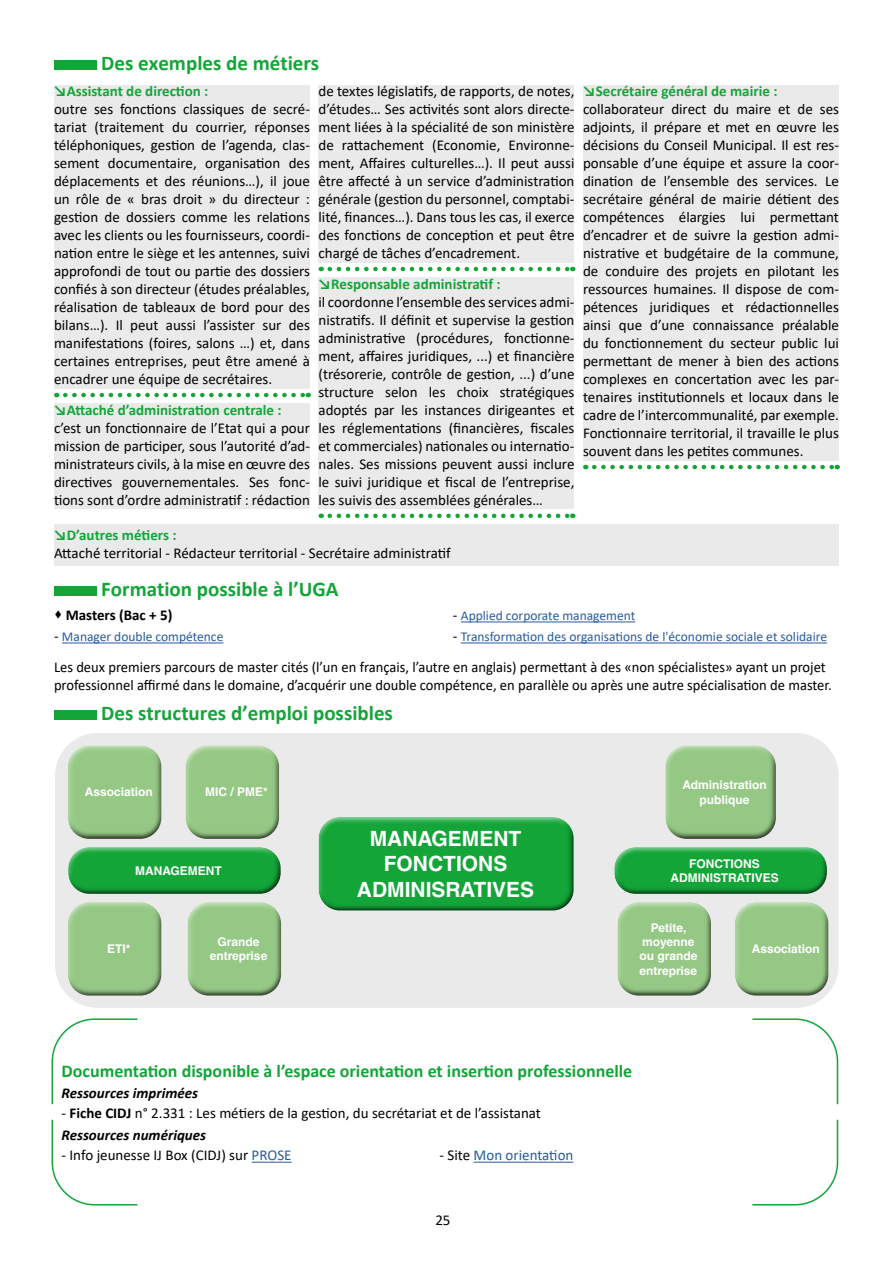
<style>
.page{position:relative;width:893px;height:1263px;background:#fff}
.page>*{position:absolute;margin:0;border:0;box-sizing:border-box;transform-origin:0 0}
.t1{font:700 21px "Calibri";color:#13a538}
.t2{font:700 21px/25.2px "Helvetica LT Std";color:#fff;text-align:center}
.t3{font:700 18px "Calibri";color:#13a538}
.t4{font:15px/18px "Calibri";color:#000;text-align:justify}
.t5{font:700 15px "Calibri";color:#13a538}
.t6{font:italic 700 15px "Calibri";color:#000}
.t7{font:15px "Calibri";color:#275b9b}
.t8{font:700 15px "Calibri";color:#000}
.t9{font:13.5px "Calibri";color:#275b9b}
.t10{font:700 12px/14.4px "Helvetica LT Std";color:#fff;text-align:center}
.s1{font-size:15px;color:#000}
.s2{font-weight:700}
.s3{font-weight:700;font-style:italic}
.s4{color:#275b9b}
.s5{color:#000}
</style>
<div class="page">
<div style="left:54px;top:60px;width:43px;height:10px;background:#13a538"></div>
<div style="left:54px;top:85px;width:256px;height:19px;background:#ebeaeb"></div>
<div style="left:54px;top:103px;width:256px;height:285px;background:#ebeaeb"></div>
<svg style="left:65px;top:393px;width:244px;height:4px"></svg>
<div style="left:54px;top:404px;width:256px;height:19px;background:#ebeaeb"></div>
<div style="left:54px;top:422px;width:256px;height:87px;background:#ebeaeb"></div>
<div style="left:318px;top:85px;width:256px;height:177px;background:#ebeaeb"></div>
<svg style="left:330px;top:267px;width:243px;height:4px"></svg>
<div style="left:318px;top:278px;width:256px;height:19px;background:#ebeaeb"></div>
<div style="left:318px;top:296px;width:256px;height:213px;background:#ebeaeb"></div>
<svg style="left:330px;top:514px;width:243px;height:4px"></svg>
<div style="left:583px;top:85px;width:256px;height:19px;background:#ebeaeb"></div>
<div style="left:583px;top:103px;width:256px;height:357px;background:#ebeaeb"></div>
<svg style="left:594px;top:465px;width:244px;height:4px"></svg>
<div style="left:54px;top:525px;width:785px;height:23px;background:#ebeaeb"></div>
<div style="left:54px;top:543px;width:785px;height:23px;background:#ebeaeb"></div>
<div style="left:54px;top:587px;width:43px;height:9px;background:#13a538"></div>
<hr style="left:62px;top:642px;width:161px;height:1px;background:#275b9b">
<hr style="left:461px;top:621px;width:174px;height:1px;background:#275b9b">
<hr style="left:461px;top:642px;width:366px;height:1px;background:#275b9b">
<div style="left:54px;top:710px;width:43px;height:10px;background:#13a538"></div>
<svg style="left:51px;top:1018px;width:788px;height:188px"></svg>
<div style="left:55px;top:733px;width:784px;height:275px;background:#ebeaeb;border-radius:43px"></div>
<div style="left:665px;top:743px;width:112px;height:86px;background:#fff;opacity:.75"></div>
<div style="left:665px;top:749px;width:114px;height:90px;background:#000;opacity:.75"></div>
<div style="left:67px;top:743px;width:95px;height:86px;background:#fff;opacity:.75"></div>
<div style="left:67px;top:749px;width:99px;height:90px;background:#000;opacity:.75"></div>
<div style="left:177px;top:737px;width:103px;height:92px;background:#fff;opacity:.75"></div>
<div style="left:182px;top:749px;width:106px;height:98px;background:#000;opacity:.75"></div>
<div style="left:187px;top:899px;width:95px;height:87px;background:#fff;opacity:.75"></div>
<div style="left:187px;top:906px;width:96px;height:91px;background:#000;opacity:.75"></div>
<div style="left:734px;top:899px;width:95px;height:87px;background:#fff;opacity:.75"></div>
<div style="left:734px;top:906px;width:99px;height:91px;background:#000;opacity:.75"></div>
<div style="left:617px;top:899px;width:95px;height:87px;background:#fff;opacity:.75"></div>
<div style="left:617px;top:906px;width:96px;height:91px;background:#000;opacity:.75"></div>
<div style="left:59px;top:893px;width:103px;height:93px;background:#fff;opacity:.75"></div>
<div style="left:64px;top:906px;width:106px;height:98px;background:#000;opacity:.75"></div>
<div style="left:612px;top:845px;width:216px;height:40px;background:#fff;opacity:.75"></div>
<div style="left:612px;top:851px;width:216px;height:44px;background:#000;opacity:.75"></div>
<div style="left:67px;top:845px;width:214px;height:40px;background:#fff;opacity:.75"></div>
<div style="left:67px;top:851px;width:214px;height:44px;background:#000;opacity:.75"></div>
<div style="left:316px;top:815px;width:258px;height:86px;background:#fff;opacity:.75"></div>
<div style="left:316px;top:821px;width:258px;height:90px;background:#000;opacity:.75"></div>
<h1 class="t1" style="left:101px;top:48px;width:219px">Des exemples de métiers</h1>
<p class="t5" style="left:54px;top:81px;width:156px">↘Assistant de direction :</p>
<p class="t4" style="left:54px;top:100px;width:257px">outre ses fonctions classiques de secré&shy;tariat (traitement du courrier, réponses téléphoniques, gestion de l’agenda, clas&shy;sement documentaire, organisation des déplacements et des réunions…), il joue un rôle de « bras droit » du directeur : gestion de dossiers comme les relations avec les clients ou les fournisseurs, coordi&shy;nation entre le siège et les antennes, suivi approfondi de tout ou partie des dossiers confiés à son directeur (études préalables, réalisation de tableaux de bord pour des bilans…). Il peut aussi l’assister sur des manifestations (foires, salons …) et, dans certaines entreprises, peut être amené à encadrer une équipe de secrétaires.</p>
<p class="t5" style="left:54px;top:399px;width:229px">↘Attaché d’administration centrale :</p>
<p class="t4" style="left:54px;top:419px;width:257px">c’est un fonctionnaire de l’Etat qui a pour mission de participer, sous l’autorité d’ad&shy;ministrateurs civils, à la mise en œuvre des directives gouvernementales. Ses fonc&shy;tions sont d’ordre administratif : rédaction</p>
<p class="t4" style="left:318px;top:82px;width:257px">de textes législatifs, de rapports, de notes, d’études… Ses activités sont alors directe&shy;ment liées à la spécialité de son ministère de rattachement (Economie, Environne&shy;ment, Affaires culturelles…). Il peut aussi être affecté à un service d’administration générale (gestion du personnel, comptabi&shy;lité, finances…). Dans tous les cas, il exerce des fonctions de conception et peut être chargé de tâches d’encadrement.</p>
<p class="t5" style="left:318px;top:273px;width:184px">↘Responsable administratif :</p>
<p class="t4" style="left:318px;top:293px;width:257px">il coordonne l’ensemble des services admi&shy;nistratifs. Il définit et supervise la gestion administrative (procédures, fonctionne&shy;ment, affaires juridiques, ...) et financière (trésorerie, contrôle de gestion, ...) d’une structure selon les choix stratégiques adoptés par les instances dirigeantes et les réglementations (financières, fiscales et commerciales) nationales ou internatio&shy;nales. Ses missions peuvent aussi inclure le suivi juridique et fiscal de l’entreprise, les suivis des assemblées générales…</p>
<p class="t5" style="left:583px;top:81px;width:196px">↘Secrétaire général de mairie :</p>
<p class="t4" style="left:583px;top:100px;width:257px">collaborateur direct du maire et de ses adjoints, il prépare et met en œuvre les décisions du Conseil Municipal. Il est res&shy;ponsable d’une équipe et assure la coor&shy;dination de l’ensemble des services. Le secrétaire général de mairie détient des compétences élargies lui permettant d’encadrer et de suivre la gestion admi&shy;nistrative et budgétaire de la commune, de conduire des projets en pilotant les ressources humaines. Il dispose de com&shy;pétences juridiques et rédactionnelles ainsi que d’une connaissance préalable du fonctionnement du secteur public lui permettant de mener à bien des actions complexes en concertation avec les par&shy;tenaires institutionnels et locaux dans le cadre de l’intercommunalité, par exemple.<br>Fonctionnaire territorial, il travaille le plus souvent dans les petites communes.</p>
<p class="t5" style="left:54px;top:524px;width:124px">↘D’autres métiers :</p>
<p class="t4" style="left:54px;top:544px;width:398px">Attaché territorial - Rédacteur territorial - Secrétaire administratif</p>
<h1 class="t1" style="left:101px;top:574px;width:239px">Formation possible à l’UGA</h1>
<p class="t8" style="left:54px;top:605px;width:120px">• Masters (Bac + 5)</p>
<p class="t9" style="left:54px;top:628px;width:171px"><span class="s1">-</span> Manager double compétence</p>
<p class="t9" style="left:453px;top:607px;width:184px"><span class="s1">-</span> Applied corporate management</p>
<p class="t9" style="left:453px;top:628px;width:376px"><span class="s1">-</span> Transformation des organisations de l'économie sociale et solidaire</p>
<p class="t4" style="left:54px;top:658px;width:779px">Les deux premiers parcours de master cités (l’un en français, l’autre en anglais) permettant à des «non spécialistes» ayant un projet professionnel affirmé dans le domaine, d’acquérir une double compétence, en parallèle ou après une autre spécialisation de master.</p>
<h1 class="t1" style="left:101px;top:698px;width:293px">Des structures d’emploi possibles</h1>
<p class="t10" style="left:85px;top:785px;width:69px">Association</p>
<p class="t10" style="left:205px;top:785px;width:64px">MIC / PME*</p>
<p class="t10" style="left:135px;top:863px;width:88px">MANAGEMENT</p>
<h1 class="t2" style="left:357px;top:826px;width:179px">MANAGEMENT<br>FONCTIONS<br>ADMINISRATIVES</h1>
<p class="t10" style="left:682px;top:778px;width:86px">Administration publique</p>
<p class="t10" style="left:670px;top:856px;width:110px">FONCTIONS<br>ADMINISTRATIVES</p>
<p class="t10" style="left:107px;top:941px;width:25px">ETI*</p>
<p class="t10" style="left:640px;top:920px;width:59px">Petite, moyenne ou grande entreprise</p>
<p class="t10" style="left:210px;top:934px;width:59px">Grande entreprise</p>
<p class="t10" style="left:752px;top:941px;width:69px">Association</p>
<p class="t3" style="left:62px;top:1058px;width:572px">Documentation disponible à l’espace orientation et insertion professionnelle</p>
<p class="t6" style="left:62px;top:1082px;width:138px">Ressources imprimées</p>
<p class="t4" style="left:62px;top:1102px;width:481px;line-height:22.2px">- <span class="s2">Fiche CIDJ</span> n° 2.331 : Les métiers de la gestion, du secrétariat et de l’assistanat<br><span class="s3">Ressources numériques</span></p>
<p class="t4" style="left:62px;top:1146px;width:231px">- Info jeunesse IJ Box (CIDJ) sur <span class="s4">PROSE</span></p>
<p class="t7" style="left:440px;top:1145px;width:135px"><span class="s5">- Site</span> Mon orientation</p>
<p class="t4" style="left:435px;top:1211px;width:17px">25</p>
</div>
